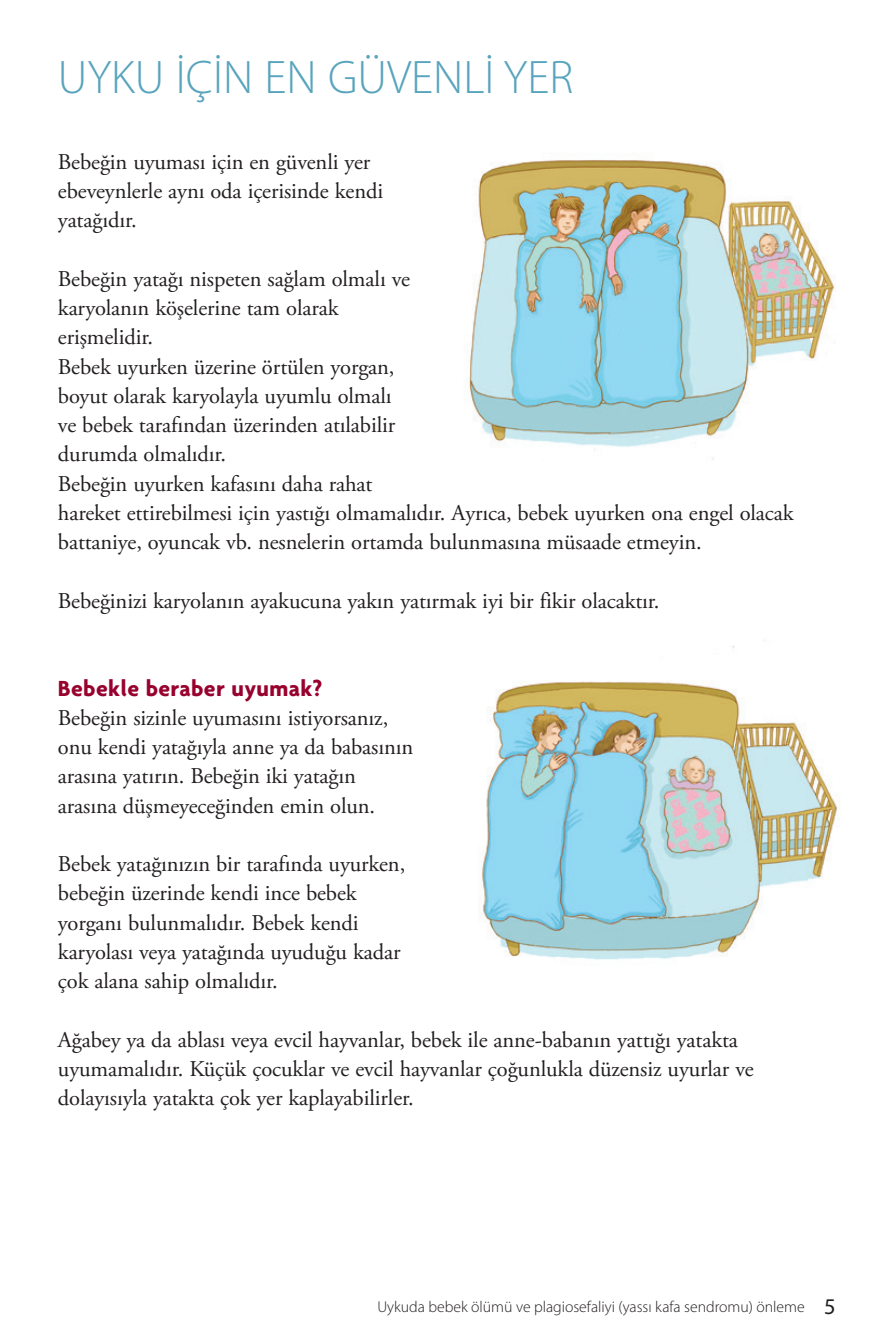
<style>
.page{position:relative;width:893px;height:1340px;background:#fff}
.page>*{position:absolute;margin:0;border:0;box-sizing:border-box;transform-origin:0 0}
.t1{font:300 47.25px "Myriad Pro";color:#58a4bc}
.t2{font:700 23.62px "Agenda";letter-spacing:.015em;color:#98012d}
.t3{font:22.5px/29.2px "Adobe Garamond Pro";letter-spacing:-.005em;color:#231f20}
.t4{font:300 15.75px "Myriad Pro";color:#231f20}
.s1{font-weight:400;font-size:22.5px}
</style>
<div class="page">
<img style="left:479px;top:640px;width:361px;height:320px">
<img style="left:468px;top:160px;width:368px;height:300px">
<h1 class="t1" style="left:58px;top:49px;width:517px">UYKU İÇİN EN GÜVENLİ YER</h1>
<p class="t3" style="left:58px;top:148px;width:327px">Bebeğin uyuması için en güvenli yer ebeveynlerle aynı oda içerisinde kendi yatağıdır.</p>
<p class="t3" style="left:58px;top:265px;width:737px">Bebeğin yatağı nispeten sağlam olmalı ve<br>karyolanın köşelerine tam olarak<br>erişmelidir.<br>Bebek uyurken üzerine örtülen yorgan,<br>boyut olarak karyolayla uyumlu olmalı<br>ve bebek tarafından üzerinden atılabilir<br>durumda olmalıdır.<br>Bebeğin uyurken kafasını daha rahat<br>hareket ettirebilmesi için yastığı olmamalıdır. Ayrıca, bebek uyurken ona engel olacak battaniye, oyuncak vb. nesnelerin ortamda bulunmasına müsaade etmeyin.</p>
<p class="t3" style="left:58px;top:587px;width:603px">Bebeğinizi karyolanın ayakucuna yakın yatırmak iyi bir fikir olacaktır.</p>
<p class="t2" style="left:58px;top:673px;width:266px">Bebekle beraber uyumak?</p>
<p class="t3" style="left:58px;top:704px;width:357px">Bebeğin sizinle uyumasını istiyorsanız, onu kendi yatağıyla anne ya da babasının arasına yatırın. Bebeğin iki yatağın arasına düşmeyeceğinden emin olun.</p>
<p class="t3" style="left:58px;top:850px;width:349px">Bebek yatağınızın bir tarafında uyurken, bebeğin üzerinde kendi ince bebek yorganı bulunmalıdır. Bebek kendi karyolası veya yatağında uyuduğu kadar çok alana sahip olmalıdır.</p>
<p class="t3" style="left:58px;top:1025px;width:697px">Ağabey ya da ablası veya evcil hayvanlar, bebek ile anne-babanın yattığı yatakta uyumamalıdır. Küçük çocuklar ve evcil hayvanlar çoğunlukla düzensiz uyurlar ve dolayısıyla yatakta çok yer kaplayabilirler.</p>
<p class="t4" style="left:377px;top:1297px;width:460px">Uykuda bebek ölümü ve plagiosefaliyi (yassı kafa sendromu) önleme <span class="s1">5</span></p>
</div>
